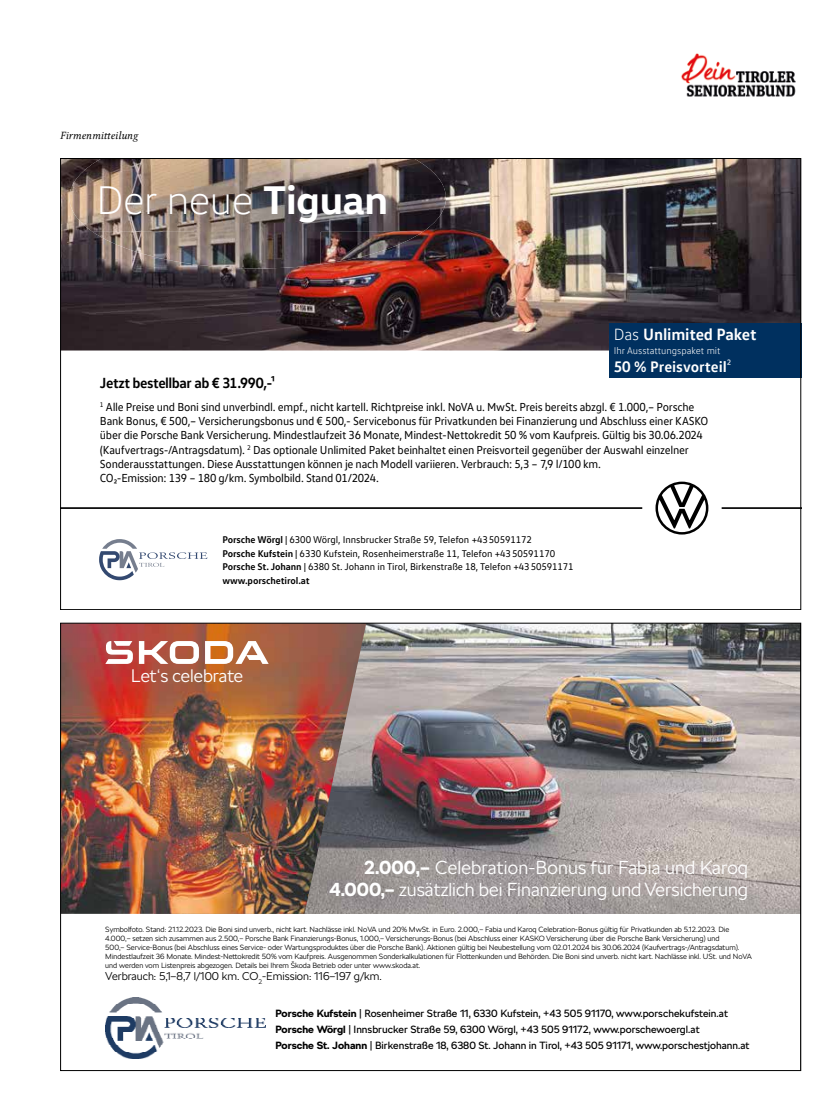
<style>
.page{position:relative;width:833px;height:1117px;background:#fff}
.page>*{position:absolute;margin:0;border:0;box-sizing:border-box;transform-origin:0 0}
.t1{font:300 40.75px "VW Head";letter-spacing:-.01em;color:#fff}
.t2{font:300 18.62px/22.4px "SKODA Next";color:#fff;text-align:right}
.t3{font:300 18px "SKODA Next";color:#fff}
.t4{font:700 16.62px "VW Text";letter-spacing:-.01em;color:#fff}
.t5{font:700 15.5px "VW Text";color:#fff}
.t6{font:700 14.88px "VW Text";letter-spacing:-.03em;color:#000}
.t7{font:11.88px/14.1px "VW Text";letter-spacing:-.02em;color:#000}
.t8{font:300 11.25px "SKODA Next";color:#000}
.t9{font:11.25px "Lin Libertine I";color:#000}
.t10{font:10.38px/15.6px "SKODA Next";color:#000}
.t11{font:10px/13.4px "VW Text";letter-spacing:-.01em;color:#000}
.t12{font:300 10px "VW Text";color:#fff}
.t13{font:300 7.5px/9px "SKODA Next";color:#000}
.s1{font-weight:700}
.s2{font-weight:300}
</style>
<div class="page">
<img style="left:681px;top:53px;width:115px;height:44px">
<svg style="left:99px;top:539px;width:108px;height:41px"></svg>
<img style="left:62px;top:160px;width:737px;height:190px">
<hr style="left:60px;top:507px;width:582px;height:2px;background:#000">
<hr style="left:721px;top:507px;width:80px;height:2px;background:#000">
<svg style="left:655px;top:481px;width:53px;height:53px"></svg>
<img style="left:69px;top:160px;width:377px;height:72px">
<img style="left:92px;top:231px;width:103px;height:33px">
<img style="left:195px;top:231px;width:125px;height:37px">
<img style="left:320px;top:231px;width:103px;height:33px">
<div style="left:609px;top:323px;width:192px;height:55px;background:#00305f"></div>
<img style="left:62px;top:624px;width:737px;height:435px">
<h3 class="t9" style="left:60px;top:129px;width:79px">Firmenmitteilung</h3>
<h1 class="t1" style="left:96px;top:176px;width:293px">Der neue <span class="s1">Tiguan</span></h1>
<h3 class="t6" style="left:100px;top:373px;width:176px">Jetzt bestellbar ab € 31.990,-¹</h3>
<h3 class="t4" style="left:614px;top:323px;width:144px"><span class="s2">Das</span> Unlimited Paket</h3>
<h3 class="t12" style="left:614px;top:345px;width:108px">Ihr Ausstattungspaket mit</h3>
<h3 class="t5" style="left:614px;top:356px;width:119px">50 % Preisvorteil<span class="s2">²</span></h3>
<p class="t7" style="left:100px;top:399px;width:610px"><sup>1</sup> Alle Preise und Boni sind unverbindl. empf., nicht kartell. Richtpreise inkl. NoVA u. MwSt. Preis bereits abzgl. € 1.000,– Porsche Bank Bonus, € 500,– Versicherungsbonus und € 500,- Servicebonus für Privatkunden bei Finanzierung und Abschluss einer KASKO über die Porsche Bank Versicherung. Mindestlaufzeit 36 Monate, Mindest-Nettokredit 50 % vom Kaufpreis. Gültig bis 30.06.2024 (Kaufvertrags-/Antragsdatum). <sup>2</sup> Das optionale Unlimited Paket beinhaltet einen Preisvorteil gegenüber der Auswahl einzelner Sonderausstattungen. Diese Ausstattungen können je nach Modell variieren. Verbrauch: 5,3 – 7,9 l/100 km.<br>CO₂-Emission: 139 – 180 g/km. Symbolbild. Stand 01/2024.</p>
<p class="t11" style="left:222px;top:533px;width:353px"><span class="s1">Porsche Wörgl |</span> 6300 Wörgl, Innsbrucker Straße 59, Telefon +43 50591172<br><span class="s1">Porsche Kufstein |</span> 6330 Kufstein, Rosenheimerstraße 11, Telefon +43 50591170<br><span class="s1">Porsche St. Johann |</span> 6380 St. Johann in Tirol, Birkenstraße 18, Telefon +43 50591171 <span class="s1">www.porschetirol.at</span></p>
<h3 class="t3" style="left:131px;top:665px;width:114px">Let‘s celebrate</h3>
<h2 class="t2" style="left:330px;top:856px;width:420px"><span class="s1">2.000,–</span> Celebration-Bonus für Fabia und Karoq<br><span class="s1">4.000,–</span> zusätzlich bei Finanzierung und Versicherung</h2>
<p class="t13" style="left:105px;top:924px;width:648px">Symbolfoto. Stand: 21.12.2023. Die Boni sind unverb., nicht kart. Nachlässe inkl. NoVA und 20% MwSt. in Euro. 2.000,– Fabia und Karoq Celebration-Bonus gültig für Privatkunden ab 5.12.2023. Die 4.000,– setzen sich zusammen aus 2.500,– Porsche Bank Finanzierungs-Bonus, 1.000,– Versicherungs-Bonus (bei Abschluss einer KASKO Versicherung über die Porsche Bank Versicherung) und<br>500,– Service-Bonus (bei Abschluss eines Service- oder Wartungsproduktes über die Porsche Bank). Aktionen gültig bei Neubestellung vom 02.01.2024 bis 30.06.2024 (Kaufvertrags-/Antragsdatum).<br>Mindestlaufzeit 36 Monate. Mindest-Nettokredit 50% vom Kaufpreis. Ausgenommen Sonderkalkulationen für Flottenkunden und Behörden. Die Boni sind unverb. nicht kart. Nachlässe inkl. USt. und NoVA und werden vom Listenpreis abgezogen. Details bei Ihrem Škoda Betrieb oder unter www.skoda.at.</p>
<h3 class="t8" style="left:105px;top:969px;width:278px">Verbrauch: 5,1–8,7 l/100 km. CO<sub>2</sub>-Emission: 116–197 g/km.</h3>
<p class="t10" style="left:275px;top:1005px;width:476px"><span class="s1">Porsche Kufstein</span> | Rosenheimer Straße 11, 6330 Kufstein, +43 505 91170, www.porschekufstein.at<br><span class="s1">Porsche Wörgl</span> | Innsbrucker Straße 59, 6300 Wörgl, +43 505 91172, www.porschewoergl.at<br><span class="s1">Porsche St. Johann</span> | Birkenstraße 18, 6380 St. Johann in Tirol, +43 505 91171, www.porschestjohann.at</p>
</div>
